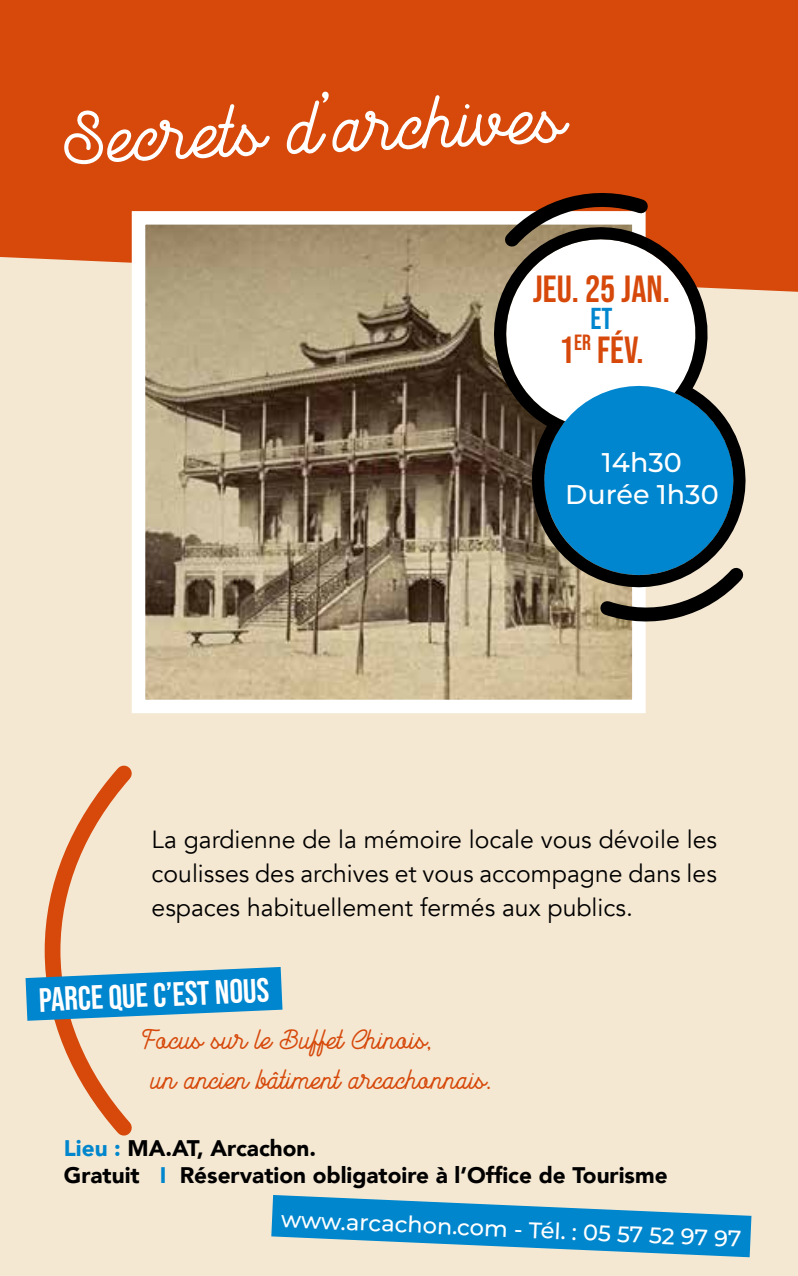
<style>
.page{position:relative;width:798px;height:1276px;background:#fff}
.page>*{position:absolute;margin:0;border:0;box-sizing:border-box;transform-origin:0 0}
.t1{font:90px "Goldana Script";color:#fff}
.t2{font:37.8px "Bebas Neue";color:#d6490b}
.t3{font:33.75px/40.5px "Goldana Script";color:#d6490b}
.t4{font:33.75px "Bebas Neue";color:#fff}
.t5{font:30.15px "Bebas Neue";color:#0086ce}
.t6{font:500 27px/32.4px "Montserrat";color:#fff;text-align:center}
.t7{font:24.75px/33.8px "Avenir";color:#000;text-align:justify}
.t8{font:900 22.5px/27px "Avenir";color:#000}
.t9{font:500 22.5px "Montserrat";color:#fff}
.s1{color:#0086cd}
</style>
<div class="page">
<div style="left:0;top:0;width:797px;height:1276px;background:#f5e8d3"></div>
<div style="left:0;top:0;width:797px;height:292px;background:#d6490b"></div>
<svg style="left:271px;top:1195px;width:480px;height:62px"></svg>
<svg style="left:37px;top:765px;width:95px;height:371px"></svg>
<svg style="left:26px;top:967px;width:256px;height:53px"></svg>
<img style="left:147px;top:226px;width:483px;height:472px">
<div style="left:132px;top:211px;width:513px;height:502px;border:14px solid #fff"></div>
<svg style="left:482px;top:216px;width:274px;height:382px;background:#98856c"></svg>
<svg style="left:492px;top:197px;width:263px;height:420px;background:#819399"></svg>
<h1 class="t1" style="left:61px;top:99px;width:502px;rotate:-3deg">Secrets d’archives</h1>
<h2 class="t2" style="left:532px;top:268px;width:138px">JEU. 25 JAN.</h2>
<p class="t5" style="left:590px;top:301px;width:23px">ET</p>
<h2 class="t2" style="left:559px;top:328px;width:86px">1<sup>ER</sup> FÉV.</h2>
<p class="t6" style="left:565px;top:445px;width:155px">14h30<br>Durée 1h30</p>
<p class="t7" style="left:151px;top:823px;width:566px">La gardienne de la mémoire locale vous dévoile les coulisses des archives et vous accompagne dans les espaces habituellement fermés aux publics.</p>
<h3 class="t4" style="left:38px;top:981px;width:232px;rotate:-3deg">PARCE QUE C’EST NOUS</h3>
<h3 class="t3" style="left:142px;top:1020px;width:350px">Focus sur le Buffet Chinois,<br>un ancien bâtiment arcachonnais.</h3>
<p class="t8" style="left:64px;top:1134px;width:605px"><span class="s1">Lieu :</span> MA.AT, Arcachon.<br>Gratuit <span class="s1">I</span> Réservation obligatoire à l’Office de Tourisme</p>
<p class="t9" style="left:282px;top:1202px;width:462px;rotate:3deg">www.arcachon.com - Tél. : 05 57 52 97 97</p>
</div>
